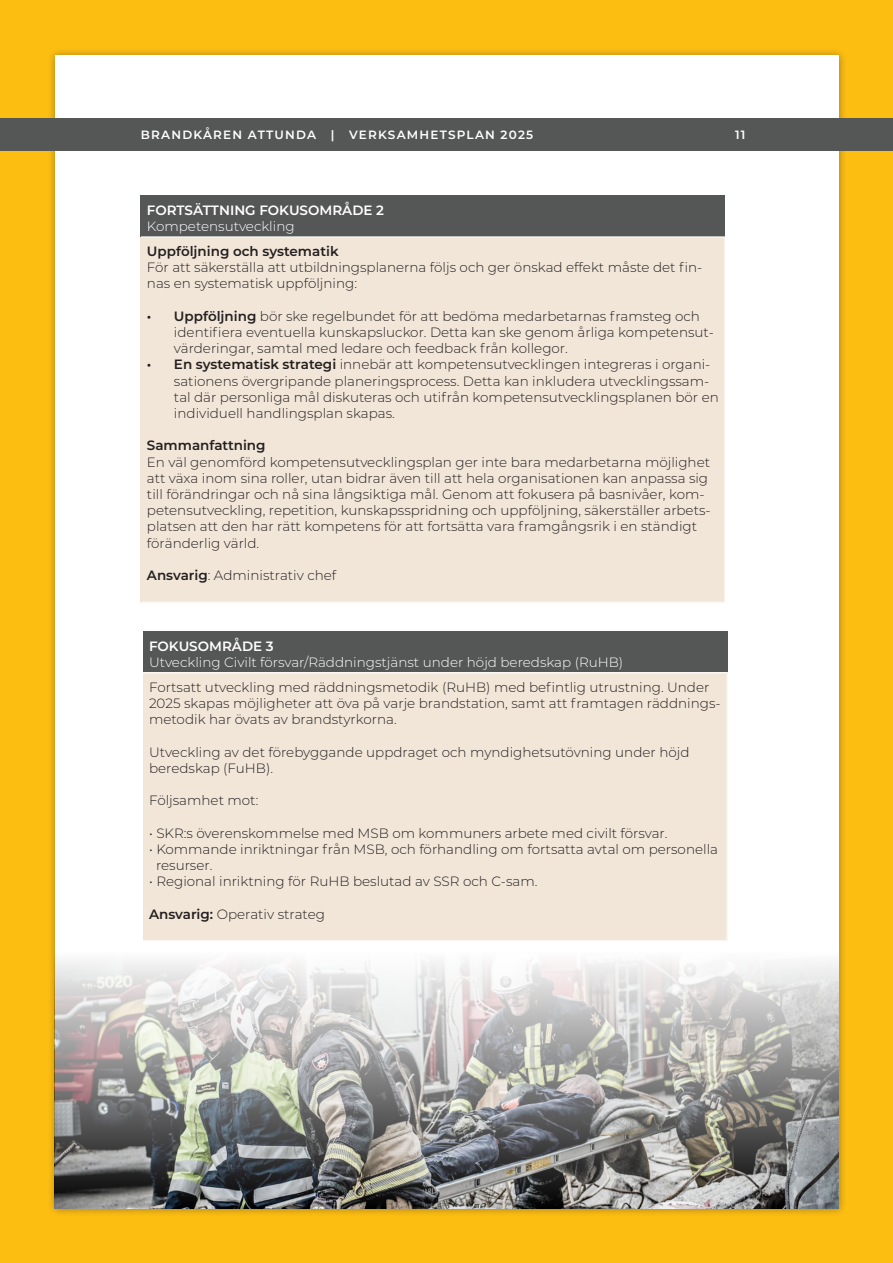
<style>
.page{position:relative;width:893px;height:1263px;background:#fdbe12}
.page>*{position:absolute;margin:0;border:0;box-sizing:border-box;transform-origin:0 0}
.t1{font:300 13.5px/16.2px "Montserrat";color:#231f20}
.Brödtext{font:300 13.5px "Montserrat";color:#fff}
.t2{font:600 13.5px "Montserrat";color:#231f20}
.t3{font:600 13.5px "Montserrat";color:#fff}
.t4{font:600 12px "Montserrat";letter-spacing:.1em;color:#fff}
.s1{font-weight:600}
</style>
<div class="page">
<div style="left:47px;top:47px;width:800px;height:1170px;background:#231f20;opacity:.4"></div>
<div style="left:55px;top:55px;width:784px;height:1154px;background:#fff"></div>
<div style="left:141px;top:196px;width:584px;height:41px;background:#555756"></div>
<div style="left:141px;top:237px;width:584px;height:365px;background:#f2e6d8"></div>
<hr style="left:141px;top:236px;width:584px;height:1px;background:#fff">
<div style="left:1px;top:118px;width:892px;height:33px;background:#555756"></div>
<div style="left:143px;top:631px;width:584px;height:42px;background:#555756"></div>
<div style="left:143px;top:673px;width:584px;height:268px;background:#f2e6d8"></div>
<hr style="left:143px;top:672px;width:584px;height:1px;background:#fff">
<hr style="left:143px;top:940px;width:584px;height:1px;background:#fff">
<img style="left:54px;top:951px;width:785px;height:258px">
<h2 class="t4" style="left:141px;top:126px;width:394px">BRANDKÅREN ATTUNDA | VERKSAMHETSPLAN 2025</h2>
<h2 class="t4" style="left:735px;top:126px;width:12px">11</h2>
<p class="t3" style="left:147px;top:200px;width:239px">FORTSÄTTNING FOKUSOMRÅDE 2</p>
<p class="Brödtext" style="left:147px;top:217px;width:149px">Kompetensutveckling</p>
<p class="t2" style="left:147px;top:242px;width:193px">Uppföljning och systematik</p>
<p class="t1" style="left:147px;top:259px;width:557px">För att säkerställa att utbildningsplanerna följs och ger önskad effekt måste det fin&shy;nas en systematisk uppföljning:</p>
<p class="t1" style="left:174px;top:307px;width:541px;text-indent:-27px"><span class="s1">• Uppföljning</span> bör ske regelbundet för att bedöma medarbetarnas framsteg och identifiera eventuella kunskapsluckor. Detta kan ske genom årliga kompetensut&shy;värderingar, samtal med ledare och feedback från kollegor.</p>
<p class="t1" style="left:174px;top:356px;width:546px;text-indent:-27px"><span class="s1">• En systematisk strategi</span> innebär att kompetensutvecklingen integreras i organi&shy;sationens övergripande planeringsprocess. Detta kan inkludera utvecklingssam&shy;tal där personliga mål diskuteras och utifrån kompetensutvecklingsplanen bör en individuell handlingsplan skapas.</p>
<p class="t2" style="left:147px;top:436px;width:120px">Sammanfattning</p>
<p class="t1" style="left:147px;top:453px;width:565px">En väl genomförd kompetensutvecklingsplan ger inte bara medarbetarna möjlighet att växa inom sina roller, utan bidrar även till att hela organisationen kan anpassa sig till förändringar och nå sina långsiktiga mål. Genom att fokusera på basnivåer, kom&shy;petensutveckling, repetition, kunskapsspridning och uppföljning, säkerställer arbets&shy;platsen att den har rätt kompetens för att fortsätta vara framgångsrik i en ständigt föränderlig värld.</p>
<p class="t1" style="left:147px;top:567px;width:191px"><span class="s1">Ansvarig</span>: Administrativ chef</p>
<p class="t3" style="left:149px;top:636px;width:126px">FOKUSOMRÅDE 3</p>
<p class="Brödtext" style="left:149px;top:653px;width:476px">Utveckling Civilt försvar/Räddningstjänst under höjd beredskap (RuHB)</p>
<p class="t1" style="left:149px;top:678px;width:573px">Fortsatt utveckling med räddningsmetodik (RuHB) med befintlig utrustning. Under<br>2025 skapas möjligheter att öva på varje brandstation, samt att framtagen räddnings&shy;metodik har övats av brandstyrkorna.</p>
<p class="t1" style="left:149px;top:743px;width:542px">Utveckling av det förebyggande uppdraget och myndighetsutövning under höjd beredskap (FuHB).</p>
<p class="t1" style="left:149px;top:792px;width:111px">Följsamhet mot:</p>
<p class="t1" style="left:149px;top:824px;width:518px">• SKR:s överenskommelse med MSB om kommuners arbete med civilt försvar.</p>
<p class="t1" style="left:149px;top:840px;width:570px">• Kommande inriktningar från MSB, och förhandling om fortsatta avtal om personella</p>
<p class="t1" style="left:156px;top:857px;width:56px">resurser.</p>
<p class="t1" style="left:149px;top:873px;width:388px">• Regional inriktning för RuHB beslutad av SSR och C-sam.</p>
<p class="t1" style="left:149px;top:905px;width:177px"><span class="s1">Ansvarig:</span> Operativ strateg</p>
</div>
